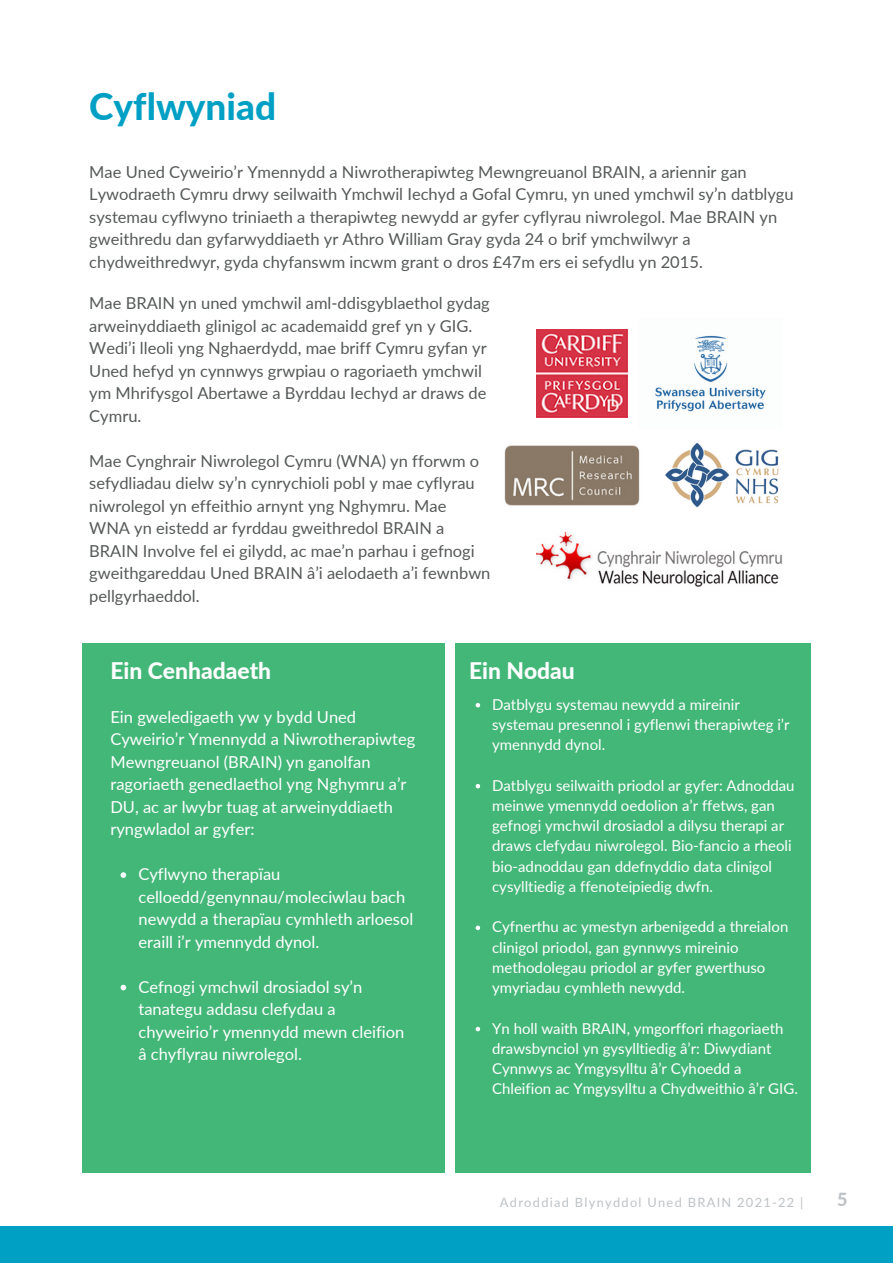
<style>
.page{position:relative;width:893px;height:1264px;background:#fff}
.page>*{position:absolute;margin:0;border:0;box-sizing:border-box;transform-origin:0 0}
.t1{font:800 36.9px "Lato";color:#00a0c4}
.t2{font:800 22.8px "Lato";color:#fff}
.t3{font:800 18px "Lato";color:#bdc2c6}
.t4{font:16.5px/22.5px "Lato";color:#565959}
.t5{font:16.5px/22.5px "Lato";color:#fff}
.t6{font:15px/20.2px "Lato";color:#fff}
.t7{font:12.9px "Lato";letter-spacing:.1em;color:#bdc2c6}
</style>
<div class="page">
<div style="left:0;top:1226px;width:892px;height:36px;background:#00a0c4"></div>
<img style="left:655px;top:335px;width:111px;height:77px">
<img style="left:536px;top:330px;width:91px;height:87px">
<img style="left:504px;top:445px;width:136px;height:61px">
<img style="left:665px;top:442px;width:114px;height:65px">
<img style="left:536px;top:532px;width:246px;height:54px">
<div style="left:82px;top:643px;width:362px;height:529px;background:#43b778"></div>
<svg style="left:120px;top:872px;width:6px;height:5px"></svg>
<svg style="left:120px;top:984px;width:6px;height:6px"></svg>
<div style="left:455px;top:643px;width:355px;height:529px;background:#43b778"></div>
<svg style="left:475px;top:703px;width:5px;height:4px"></svg>
<svg style="left:475px;top:784px;width:5px;height:4px"></svg>
<svg style="left:475px;top:925px;width:5px;height:5px"></svg>
<svg style="left:475px;top:1026px;width:5px;height:5px"></svg>
<h1 class="t1" style="left:89px;top:84px;width:188px">Cyflwyniad</h1>
<p class="t4" style="left:89px;top:160px;width:706px">Mae Uned Cyweirio’r Ymennydd a Niwrotherapiwteg Mewngreuanol BRAIN, a ariennir gan Lywodraeth Cymru drwy seilwaith Ymchwil Iechyd a Gofal Cymru, yn uned ymchwil sy’n datblygu systemau cyflwyno triniaeth a therapiwteg newydd ar gyfer cyflyrau niwrolegol. Mae BRAIN yn gweithredu dan gyfarwyddiaeth yr Athro William Gray gyda 24 o brif ymchwilwyr a chydweithredwyr, gyda chyfanswm incwm grant o dros £47m ers ei sefydlu yn 2015.</p>
<p class="t4" style="left:89px;top:292px;width:402px">Mae BRAIN yn uned ymchwil aml-ddisgyblaethol gydag arweinyddiaeth glinigol ac academaidd gref yn y GIG.<br>Wedi’i lleoli yng Nghaerdydd, mae briff Cymru gyfan yr Uned hefyd yn cynnwys grwpiau o ragoriaeth ymchwil ym Mhrifysgol Abertawe a Byrddau Iechyd ar draws de Cymru.</p>
<p class="t4" style="left:89px;top:449px;width:402px">Mae Cynghrair Niwrolegol Cymru (WNA) yn fforwm o sefydliadau dielw sy’n cynrychioli pobl y mae cyflyrau niwrolegol yn effeithio arnynt yng Nghymru. Mae WNA yn eistedd ar fyrddau gweithredol BRAIN a BRAIN Involve fel ei gilydd, ac mae’n parhau i gefnogi gweithgareddau Uned BRAIN â’i aelodaeth a’i fewnbwn pellgyrhaeddol.</p>
<h2 class="t2" style="left:110px;top:656px;width:162px">Ein Cenhadaeth</h2>
<p class="t5" style="left:110px;top:705px;width:306px">Ein gweledigaeth yw y bydd Uned Cyweirio’r Ymennydd a Niwrotherapiwteg Mewngreuanol (BRAIN) yn ganolfan ragoriaeth genedlaethol yng Nghymru a’r DU, ac ar lwybr tuag at arweinyddiaeth ryngwladol ar gyfer:</p>
<p class="t5" style="left:138px;top:862px;width:276px">Cyflwyno therapïau celloedd/genynnau/moleciwlau bach newydd a therapïau cymhleth arloesol eraill i’r ymennydd dynol.</p>
<p class="t5" style="left:138px;top:975px;width:267px">Cefnogi ymchwil drosiadol sy’n tanategu addasu clefydau a chyweirio’r ymennydd mewn cleifion â chyflyrau niwrolegol.</p>
<h2 class="t2" style="left:469px;top:656px;width:107px">Ein Nodau</h2>
<p class="t6" style="left:492px;top:693px;width:299px">Datblygu systemau newydd a mireinir systemau presennol i gyflenwi therapiwteg i’r ymennydd dynol.</p>
<p class="t6" style="left:492px;top:774px;width:304px">Datblygu seilwaith priodol ar gyfer: Adnoddau meinwe ymennydd oedolion a’r ffetws, gan gefnogi ymchwil drosiadol a dilysu therapi ar draws clefydau niwrolegol. Bio-fancio a rheoli bio-adnoddau gan ddefnyddio data clinigol cysylltiedig a ffenoteipiedig dwfn.</p>
<p class="t6" style="left:492px;top:916px;width:298px">Cyfnerthu ac ymestyn arbenigedd a threialon clinigol priodol, gan gynnwys mireinio methodolegau priodol ar gyfer gwerthuso ymyriadau cymhleth newydd.</p>
<p class="t6" style="left:492px;top:1017px;width:307px">Yn holl waith BRAIN, ymgorffori rhagoriaeth drawsbynciol yn gysylltiedig â’r: Diwydiant Cynnwys ac Ymgysylltu â’r Cyhoedd a Chleifion ac Ymgysylltu a Chydweithio â’r GIG.</p>
<p class="t7" style="left:500px;top:1193px;width:305px">Adroddiad Blynyddol Uned BRAIN 2021-22 |</p>
<p class="t3" style="left:837px;top:1188px;width:12px">5</p>
</div>
